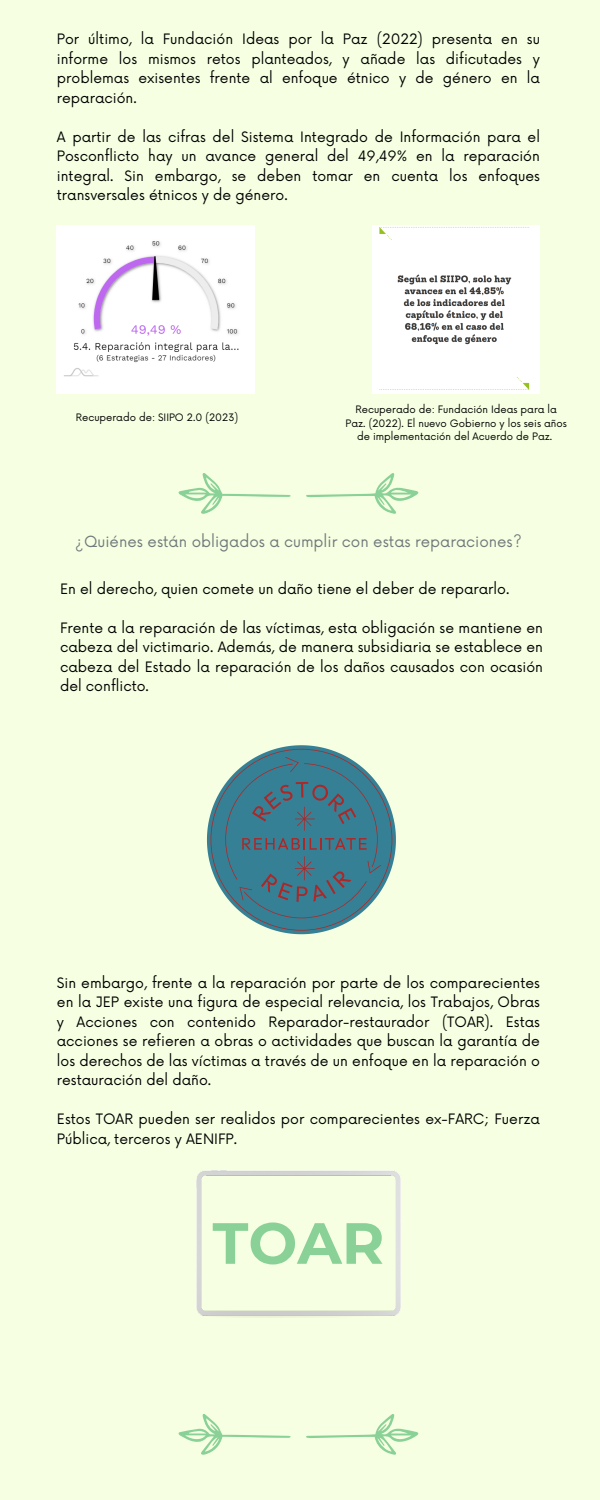
<style>
.page{position:relative;width:600px;height:1500px;background:#f6ffe1}
.page>*{position:absolute;margin:0;border:0;box-sizing:border-box;transform-origin:0 0}
.t1{font:700 58px "Montserrat";color:#89d196}
.t2{font:15px "Now";color:#70797b}
.t3{font:14px/19.5px "Now";color:#000;text-align:justify}
.t4{font:10px/13.5px "Now";color:#000;text-align:center}
</style>
<div class="page">
<img style="left:373px;top:226px;width:167px;height:168px">
<img style="left:57px;top:226px;width:197px;height:168px">
<svg style="left:306px;top:473px;width:112px;height:41px"></svg>
<svg style="left:178px;top:473px;width:113px;height:41px"></svg>
<svg style="left:207px;top:745px;width:189px;height:189px"></svg>
<img style="left:197px;top:1170px;width:203px;height:147px">
<svg style="left:306px;top:1414px;width:112px;height:41px"></svg>
<svg style="left:178px;top:1414px;width:113px;height:41px"></svg>
<p class="t3" style="left:57px;top:30px;width:485px">Por último, la Fundación Ideas por la Paz (2022) presenta en su informe los mismos retos planteados, y añade las dificutades y problemas exisentes frente al enfoque étnico y de género en la reparación.</p>
<p class="t3" style="left:57px;top:128px;width:485px">A partir de las cifras del Sistema Integrado de Información para el Posconflicto hay un avance general del 49,49% en la reparación integral. Sin embargo, se deben tomar en cuenta los enfoques transversales étnicos y de género.</p>
<p class="t4" style="left:76px;top:411px;width:164px">Recuperado de: SIIPO 2.0 (2023)</p>
<p class="t4" style="left:346px;top:404px;width:223px">Recuperado de: Fundación Ideas para la<br>Paz. (2022). El nuevo Gobierno y los seis años de implementación del Acuerdo de Paz.</p>
<p class="t2" style="left:75px;top:533px;width:448px">¿Quiénes están obligados a cumplir con estas reparaciones?</p>
<p class="t3" style="left:60px;top:580px;width:451px">En el derecho, quien comete un daño tiene el deber de repararlo.</p>
<p class="t3" style="left:60px;top:619px;width:485px">Frente a la reparación de las víctimas, esta obligación se mantiene en cabeza del victimario. Además, de manera subsidiaria se establece en cabeza del Estado la reparación de los daños causados con ocasión del conflicto.</p>
<p class="t3" style="left:57px;top:974px;width:485px">Sin embargo, frente a la reparación por parte de los comparecientes en la JEP existe una figura de especial relevancia, los Trabajos, Obras y Acciones con contenido Reparador-restaurador (TOAR). Estas acciones se refieren a obras o actividades que buscan la garantía de los derechos de las víctimas a través de un enfoque en la reparación o restauración del daño.</p>
<p class="t3" style="left:57px;top:1110px;width:485px">Estos TOAR pueden ser realidos por comparecientes ex-FARC; Fuerza<br>Pública, terceros y AENIFP.</p>
<p class="t1" style="left:213px;top:1208px;width:173px">TOAR</p>
</div>
